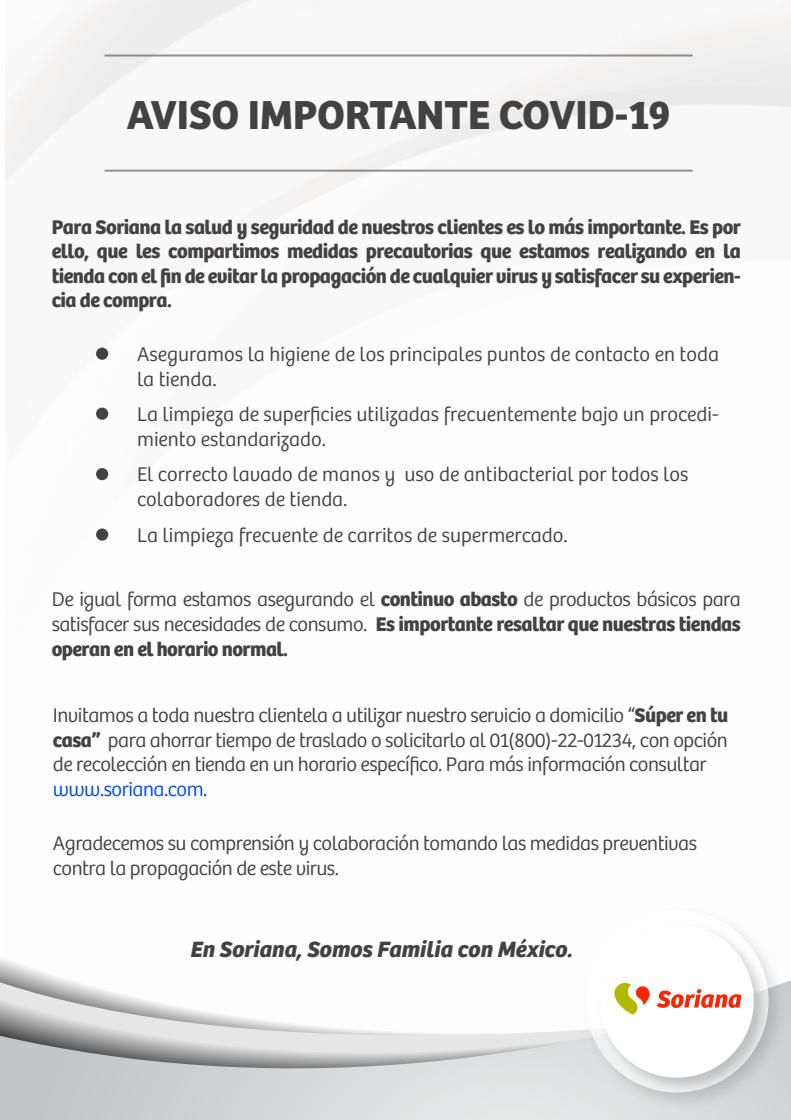
<style>
.page{position:relative;width:791px;height:1120px;background:#fff}
.page>*{position:absolute;margin:0;border:0;box-sizing:border-box;transform-origin:0 0}
.t1{font:700 42px "Bree";color:#424242}
.t2{font:italic 700 23px "Bree";color:#424242}
.t3{font:300 20.5px/24.6px "Bree";color:#424242}
.t4{font:700 20.5px/24.6px "Bree";letter-spacing:-.025em;color:#424242;text-align:justify}
.t5{font:300 20.5px/24.6px "Bree";letter-spacing:-.025em;color:#424242}
.t6{font:300 20.5px "Bree";letter-spacing:-.025em;color:#004de0}
.s1{font-weight:700}
</style>
<div class="page">
<img style="left:6px;top:0;width:771px;height:541px">
<hr style="left:70px;top:415px;width:2px;height:63px;background:#fff">
<svg style="left:0;top:958px;width:67px;height:22px"></svg>
<svg style="left:0;top:980px;width:790px;height:140px"></svg>
<img style="left:577px;top:971px;width:213px;height:144px">
<img style="left:592px;top:924px;width:183px;height:176px">
<div style="left:600px;top:924px;width:153px;height:154px;background:#fff;border-radius:50%"></div>
<svg style="left:614px;top:983px;width:35px;height:32px"></svg>
<svg style="left:656px;top:989px;width:85px;height:19px"></svg>
<hr style="left:104px;top:170px;width:588px;height:2px;background:#353535">
<hr style="left:104px;top:55px;width:588px;height:2px;background:#353535">
<div style="left:96px;top:348px;width:12px;height:12px;background:#424242;border-radius:50%"></div>
<div style="left:96px;top:408px;width:12px;height:12px;background:#424242;border-radius:50%"></div>
<div style="left:96px;top:529px;width:12px;height:12px;background:#424242;border-radius:50%"></div>
<div style="left:96px;top:468px;width:12px;height:12px;background:#424242;border-radius:50%"></div>
<h1 class="t1" style="left:127px;top:90px;width:545px">AVISO IMPORTANTE COVID-19</h1>
<p class="t4" style="left:52px;top:215px;width:690px">Para Soriana la salud y seguridad de nuestros clientes es lo más importante. Es por ello, que les compartimos medidas precautorias que estamos realizando en la tienda con el fin de evitar la propagación de cualquier virus y satisfacer su experien&shy;cia de compra.</p>
<p class="t3" style="left:137px;top:342px;width:583px">Aseguramos la higiene de los principales puntos de contacto en toda la tienda.</p>
<p class="t3" style="left:137px;top:402px;width:583px">La limpieza de superficies utilizadas frecuentemente bajo un procedi&shy;miento estandarizado.</p>
<p class="t3" style="left:137px;top:462px;width:552px">El correcto lavado de manos y uso de antibacterial por todos los colaboradores de tienda.</p>
<p class="t3" style="left:137px;top:523px;width:432px">La limpieza frecuente de carritos de supermercado.</p>
<p class="t3" style="left:52px;top:588px;width:690px;text-align:justify">De igual forma estamos asegurando el <span class="s1">continuo abasto</span> de productos básicos para satisfacer sus necesidades de consumo. <span class="s1">Es importante resaltar que nuestras tiendas operan en el horario normal.</span></p>
<p class="t3" style="left:53px;top:703px;width:676px;text-align:justify">Invitamos a toda nuestra clientela a utilizar nuestro servicio a domicilio “<span class="s1">Súper en tu casa”</span> para ahorrar tiempo de traslado o solicitarlo al 01(800)-22-01234, con opción de recolección en tienda en un horario específico. Para más información consultar</p>
<p class="t6" style="left:53px;top:777px;width:156px">www.soriana.com.</p>
<p class="t5" style="left:53px;top:832px;width:645px">Agradecemos su comprensión y colaboración tomando las medidas preventivas contra la propagación de este virus.</p>
<p class="t2" style="left:190px;top:936px;width:384px">En Soriana, Somos Familia con México.</p>
</div>
